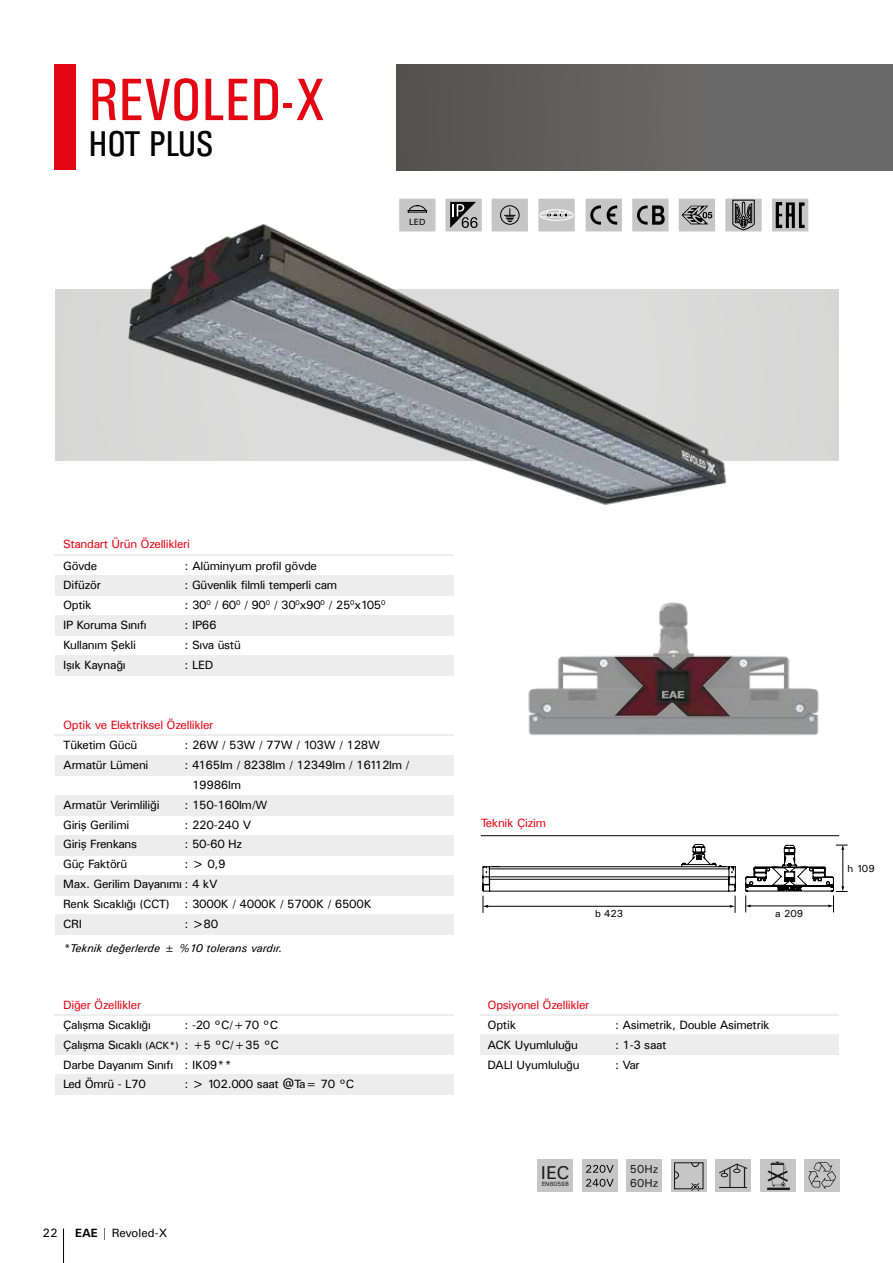
<style>
.page{position:relative;width:893px;height:1263px;background:#fff}
.page>*{position:absolute;margin:0;border:0;box-sizing:border-box;transform-origin:0 0}
.t1{font:60px "Univers Condensed";color:#e30613}
.t2{font:36px "Univers Condensed";color:#000}
.t3{font:18.6px "Univers";color:#1c1c1c}
.t4{font:12px/19.8px "Univers";letter-spacing:-.025em;color:#000}
.t5{font:12px "Univers";letter-spacing:-.025em;color:#e30613}
.t6{font:12px "Univers";color:#000}
.t7{font:11.55px/14px "Univers";color:#1c1c1c}
.t8{font:italic 11.25px "Univers";color:#000}
.t9{font:10.2px "Univers";color:#000}
.t10{font:9px "Univers";color:#000}
.t11{font:6.15px "Univers";color:#1c1c1c}
.s1{font-size:10.5px}
.s2{font-weight:700}
</style>
<div class="page">
<hr style="left:63px;top:1228px;width:1px;height:35px;background:#000">
<div style="left:55px;top:915px;width:399px;height:20px;background:#ededed"></div>
<div style="left:396px;top:65px;width:497px;height:105px;background:linear-gradient(to right,#575553,#706f6f)"></div>
<div style="left:55px;top:289px;width:784px;height:172px;background:#d8d8d7"></div>
<img style="left:528px;top:602px;width:291px;height:134px">
<img style="left:615px;top:657px;width:117px;height:59px">
<div style="left:55px;top:65px;width:21px;height:105px;background:#e30613"></div>
<img style="left:128px;top:223px;width:598px;height:282px">
<div style="left:55px;top:575px;width:399px;height:20px;background:#ededed"></div>
<div style="left:55px;top:615px;width:399px;height:20px;background:#ededed"></div>
<div style="left:55px;top:655px;width:399px;height:20px;background:#ededed"></div>
<div style="left:55px;top:755px;width:399px;height:20px;background:#ededed"></div>
<div style="left:55px;top:795px;width:399px;height:20px;background:#ededed"></div>
<div style="left:55px;top:835px;width:399px;height:20px;background:#ededed"></div>
<div style="left:55px;top:875px;width:399px;height:20px;background:#ededed"></div>
<div style="left:55px;top:1035px;width:399px;height:20px;background:#ededed"></div>
<div style="left:55px;top:1075px;width:399px;height:20px;background:#ededed"></div>
<hr style="left:54px;top:555px;width:400px;height:1px;background:#ededed">
<hr style="left:54px;top:735px;width:400px;height:1px;background:#ededed">
<hr style="left:54px;top:1014px;width:400px;height:1px;background:#ededed">
<div style="left:481px;top:1035px;width:358px;height:20px;background:#ededed"></div>
<hr style="left:481px;top:1014px;width:358px;height:1px;background:#ededed">
<svg style="left:662px;top:691px;width:22px;height:7px"></svg>
<div style="left:760px;top:1160px;width:35px;height:32px;background:#c6c6c6"></div>
<div style="left:804px;top:1160px;width:36px;height:32px;background:#c6c6c6"></div>
<svg style="left:808px;top:1162px;width:28px;height:27px"></svg>
<div style="left:582px;top:1160px;width:35px;height:32px;background:#c6c6c6"></div>
<div style="left:627px;top:1160px;width:35px;height:32px;background:#c6c6c6"></div>
<div style="left:715px;top:1160px;width:36px;height:32px;background:#c6c6c6"></div>
<svg style="left:719px;top:1163px;width:29px;height:25px"></svg>
<div style="left:538px;top:1160px;width:35px;height:32px;background:#c6c6c6"></div>
<svg style="left:671px;top:1160px;width:35px;height:32px"></svg>
<svg style="left:674px;top:1162px;width:27px;height:29px"></svg>
<svg style="left:586px;top:1179px;width:28px;height:8px"></svg>
<svg style="left:586px;top:1165px;width:28px;height:8px"></svg>
<svg style="left:767px;top:1161px;width:21px;height:26px"></svg>
<hr style="left:767px;top:1187px;width:23px;height:3px;background:#1c1c1c">
<div style="left:676px;top:196px;width:42px;height:38px;background:#c6c6c6;border:3px solid #fff"></div>
<div style="left:629px;top:196px;width:43px;height:38px;background:#c6c6c6;border:3px solid #fff"></div>
<div style="left:583px;top:196px;width:42px;height:38px;background:#c6c6c6;border:3px solid #fff"></div>
<svg style="left:590px;top:205px;width:27px;height:20px"></svg>
<div style="left:722px;top:196px;width:43px;height:38px;background:#c6c6c6;border:3px solid #fff"></div>
<svg style="left:732px;top:200px;width:23px;height:31px"></svg>
<svg style="left:637px;top:205px;width:28px;height:20px"></svg>
<svg style="left:681px;top:206px;width:31px;height:18px"></svg>
<svg style="left:772px;top:198px;width:37px;height:34px"></svg>
<svg style="left:776px;top:202px;width:29px;height:26px"></svg>
<div style="left:396px;top:196px;width:42px;height:38px;background:#c6c6c6;border:3px solid #fff"></div>
<svg style="left:408px;top:205px;width:19px;height:8px"></svg>
<div style="left:442px;top:196px;width:43px;height:38px;background:#c6c6c6;border:3px solid #fff"></div>
<div style="left:489px;top:196px;width:42px;height:38px;background:#c6c6c6;border:3px solid #fff"></div>
<svg style="left:500px;top:205px;width:20px;height:20px"></svg>
<svg style="left:450px;top:202px;width:27px;height:26px"></svg>
<div style="left:535px;top:196px;width:43px;height:38px;background:#c6c6c6;border:3px solid #fff"></div>
<div style="left:540px;top:210px;width:33px;height:10px;border:1px solid #fff;border-radius:50%"></div>
<hr style="left:541px;top:213px;width:31px;height:1px;background:#fff">
<hr style="left:541px;top:217px;width:31px;height:1px;background:#fff">
<svg style="left:547px;top:210px;width:19px;height:7px"></svg>
<hr style="left:481px;top:835px;width:358px;height:1px;background:#000">
<svg style="left:482px;top:844px;width:254px;height:69px"></svg>
<svg style="left:745px;top:845px;width:103px;height:67px"></svg>
<h1 class="t1" style="left:89px;top:64px;width:238px">REVOLED-X</h1>
<h2 class="t2" style="left:89px;top:123px;width:126px">HOT PLUS</h2>
<p class="t10" style="left:409px;top:216px;width:18px">LED</p>
<p class="t5" style="left:63px;top:536px;width:128px">Standart Ürün Özellikleri</p>
<p class="t4" style="left:63px;top:555px;width:35px">Gövde</p>
<p class="t4" style="left:185px;top:555px;width:134px">: Alüminyum profil gövde</p>
<p class="t4" style="left:63px;top:575px;width:39px">Difüzör</p>
<p class="t4" style="left:185px;top:575px;width:154px">: Güvenlik filmli temperli cam</p>
<p class="t4" style="left:63px;top:595px;width:30px">Optik</p>
<p class="t4" style="left:185px;top:595px;width:202px">: 30<sup>0</sup> / 60<sup>0</sup> / 90<sup>0</sup> / 30<sup>0</sup>x90<sup>0</sup> / 25<sup>0</sup>x105<sup>0</sup></p>
<p class="t4" style="left:63px;top:615px;width:85px">IP Koruma Sınıfı</p>
<p class="t4" style="left:185px;top:615px;width:33px">: IP66</p>
<p class="t4" style="left:63px;top:635px;width:74px">Kullanım Şekli</p>
<p class="t4" style="left:185px;top:635px;width:58px">: Sıva üstü</p>
<p class="t4" style="left:63px;top:654px;width:64px">Işık Kaynağı</p>
<p class="t4" style="left:185px;top:654px;width:30px">: LED</p>
<p class="t5" style="left:63px;top:717px;width:152px">Optik ve Elektriksel Özellikler</p>
<p class="t4" style="left:63px;top:735px;width:76px">Tüketim Gücü</p>
<p class="t4" style="left:185px;top:735px;width:197px">: 26W / 53W / 77W / 103W / 128W</p>
<p class="t4" style="left:63px;top:755px;width:87px">Armatür Lümeni</p>
<p class="t4" style="left:192px;top:755px;width:219px;text-indent:-7px">: 4165lm / 8238lm / 12349lm / 16112lm /<br>19986lm</p>
<p class="t4" style="left:63px;top:795px;width:98px">Armatür Verimliliği</p>
<p class="t4" style="left:185px;top:795px;width:84px">: 150-160lm/W</p>
<p class="t4" style="left:63px;top:814px;width:68px">Giriş Gerilimi</p>
<p class="t4" style="left:185px;top:814px;width:68px">: 220-240 V</p>
<p class="t4" style="left:63px;top:834px;width:76px">Giriş Frenkans</p>
<p class="t4" style="left:185px;top:834px;width:59px">: 50-60 Hz</p>
<p class="t4" style="left:63px;top:854px;width:66px">Güç Faktörü</p>
<p class="t4" style="left:63px;top:854px;width:310px;text-indent:122px">: &gt; 0,9<br>Max. Gerilim Dayanımı : 4 kV<br>Renk Sıcaklığı (CCT) : 3000K / 4000K / 5700K / 6500K<br>CRI</p>
<p class="t4" style="left:185px;top:913px;width:35px">: &gt;80</p>
<p class="t8" style="left:63px;top:941px;width:221px">*Teknik değerlerde ± %10 tolerans vardır.</p>
<p class="t5" style="left:63px;top:997px;width:80px">Diğer Özellikler</p>
<p class="t4" style="left:63px;top:1015px;width:89px">Çalışma Sıcaklığı</p>
<p class="t4" style="left:63px;top:1015px;width:217px;text-indent:122px">: -20 °C/+70 °C<br>Çalışma Sıcaklı <span class="s1">(ACK*)</span> : +5 °C/+35 °C<br>Darbe Dayanım Sınıfı : IK09**<br>Led Ömrü - L70</p>
<p class="t4" style="left:185px;top:1074px;width:171px">: &gt; 102.000 saat @Ta= 70 °C</p>
<p class="t4" style="left:43px;top:1222px;width:17px">22</p>
<p class="t6" style="left:75px;top:1225px;width:94px"><span class="s2">EAE</span> | Revoled-X</p>
<p class="t5" style="left:481px;top:815px;width:67px">Teknik Çizim</p>
<p class="t9" style="left:595px;top:907px;width:30px">b 423</p>
<p class="t9" style="left:775px;top:907px;width:29px">a 209</p>
<p class="t5" style="left:488px;top:997px;width:103px">Opsiyonel Özellikler</p>
<p class="t4" style="left:488px;top:1015px;width:30px">Optik</p>
<p class="t4" style="left:615px;top:1015px;width:156px">: Asimetrik, Double Asimetrik</p>
<p class="t4" style="left:488px;top:1034px;width:92px">ACK Uyumluluğu</p>
<p class="t4" style="left:615px;top:1034px;width:53px">: 1-3 saat</p>
<p class="t4" style="left:488px;top:1054px;width:94px">DALI Uyumluluğu</p>
<p class="t4" style="left:615px;top:1054px;width:26px">: Var</p>
<h3 class="t3" style="left:541px;top:1161px;width:30px">IEC</h3>
<p class="t11" style="left:542px;top:1179px;width:29px">EN60598</p>
<p class="t7" style="left:630px;top:1162px;width:30px">50Hz<br>60Hz</p>
<p class="t9" style="left:847px;top:862px;width:29px">h 109</p>
</div>
